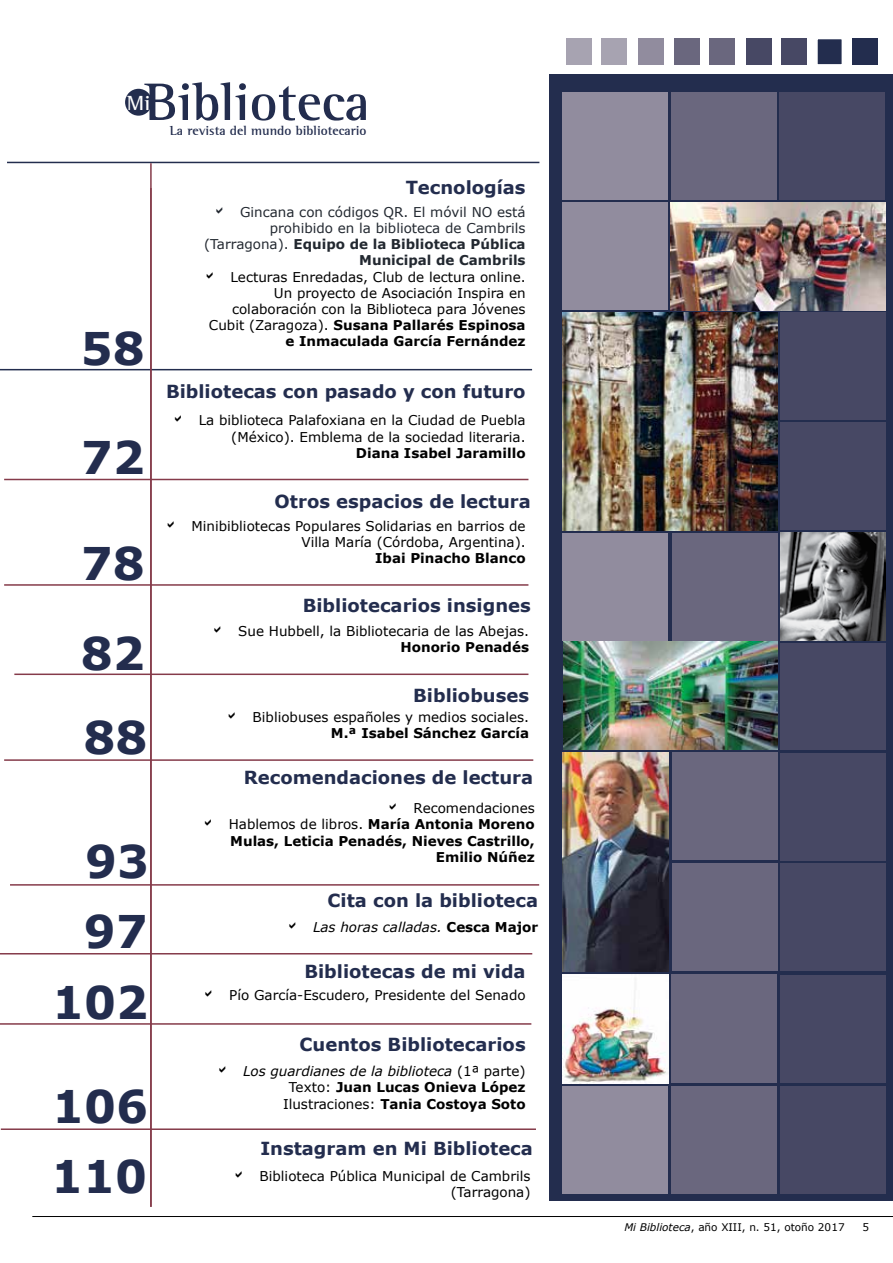
<style>
.page{position:relative;width:893px;height:1263px;background:#fff}
.page>*{position:absolute;margin:0;border:0;box-sizing:border-box;transform-origin:0 0}
.t1{font:700 54px "AT Rotis Semi Serif";color:#232d4e}
.t2{font:700 45px "Verdana";color:#232d4e}
.t3{font:700 21px "AT Rotis Semi Serif";color:#fff}
.t4{font:700 18px "Verdana";color:#232d4e}
.t5{font:13.5px/16.2px "Verdana";color:#000;text-align:right}
.t6{font:700 13.5px/16.2px "Verdana";color:#000;text-align:right}
.t7{font:13.5px/16.2px "Verdana";color:#222830;text-align:right}
.t8{font:700 13.5px "AT Rotis Semi Serif";color:#232d4e}
.t9{font:italic 13.5px "Verdana";color:#000}
.t10{font:10.5px "Verdana";color:#000}
.s1{font-weight:700}
.s2{font-weight:400}
.s3{font-weight:700;font-style:normal}
.s4{font-weight:400;font-style:italic}
.s5{font-style:italic}
</style>
<div class="page">
<hr style="left:32px;top:1216px;width:861px;height:1px;background:#000">
<hr style="left:7px;top:162px;width:532px;height:1px;background:#232d4e">
<hr style="left:0;top:369px;width:532px;height:1px;background:#232d4e">
<hr style="left:4px;top:479px;width:524px;height:1px;background:#853b4a">
<hr style="left:4px;top:584px;width:524px;height:2px;background:#853b4a">
<hr style="left:14px;top:673px;width:514px;height:2px;background:#853b4a">
<hr style="left:10px;top:884px;width:529px;height:2px;background:#853b4a">
<hr style="left:4px;top:759px;width:529px;height:2px;background:#853b4a">
<hr style="left:0;top:953px;width:532px;height:1px;background:#853b4a">
<hr style="left:0;top:1023px;width:531px;height:2px;background:#853b4a">
<hr style="left:1px;top:1128px;width:535px;height:2px;background:#853b4a">
<div style="left:550px;top:74px;width:343px;height:1127px;background:#232d4e"></div>
<svg style="left:562px;top:640px;width:215px;height:2px"></svg>
<img style="left:563px;top:642px;width:214px;height:107px">
<img style="left:671px;top:202px;width:215px;height:108px">
<svg style="left:125px;top:89px;width:27px;height:27px"></svg>
<div style="left:852px;top:39px;width:25px;height:26px;background:#232d4e"></div>
<div style="left:816px;top:38px;width:27px;height:28px;background:#232d4e;border:2px solid #fff"></div>
<div style="left:782px;top:39px;width:25px;height:26px;background:#474864"></div>
<div style="left:709px;top:39px;width:25px;height:26px;background:#6a677e"></div>
<div style="left:638px;top:39px;width:26px;height:26px;background:#918c9e"></div>
<div style="left:602px;top:39px;width:25px;height:26px;background:#a7a3b1"></div>
<div style="left:566px;top:39px;width:25px;height:26px;background:#a7a3b1"></div>
<div style="left:674px;top:39px;width:25px;height:26px;background:#6a677e"></div>
<div style="left:746px;top:39px;width:25px;height:26px;background:#474864"></div>
<hr style="left:150px;top:163px;width:2px;height:1044px;background:#853b4a">
<div style="left:562px;top:202px;width:106px;height:108px;background:#918c9e"></div>
<div style="left:562px;top:533px;width:106px;height:107px;background:#918c9e"></div>
<img style="left:562px;top:752px;width:106px;height:219px">
<div style="left:562px;top:1086px;width:106px;height:108px;background:#918c9e"></div>
<img style="left:562px;top:974px;width:106px;height:109px">
<div style="left:671px;top:92px;width:106px;height:108px;background:#6a677e"></div>
<div style="left:671px;top:533px;width:106px;height:107px;background:#6a677e"></div>
<div style="left:671px;top:1086px;width:106px;height:108px;background:#6a677e"></div>
<div style="left:672px;top:863px;width:105px;height:108px;background:#6a677e"></div>
<div style="left:671px;top:974px;width:106px;height:109px;background:#6a677e"></div>
<div style="left:672px;top:752px;width:105px;height:108px;background:#6a677e"></div>
<div style="left:780px;top:312px;width:106px;height:108px;background:#474864"></div>
<div style="left:779px;top:93px;width:106px;height:107px;background:#474864"></div>
<div style="left:780px;top:422px;width:106px;height:108px;background:#474864"></div>
<div style="left:780px;top:643px;width:106px;height:106px;background:#474864"></div>
<img style="left:780px;top:533px;width:106px;height:107px">
<div style="left:780px;top:1086px;width:106px;height:108px;background:#474864"></div>
<div style="left:780px;top:863px;width:106px;height:108px;background:#474864"></div>
<div style="left:780px;top:753px;width:106px;height:108px;background:#474864"></div>
<div style="left:780px;top:975px;width:106px;height:108px;background:#474864"></div>
<div style="left:562px;top:92px;width:106px;height:108px;background:#918c9e"></div>
<img style="left:562px;top:312px;width:215px;height:219px">
<h1 class="t1" style="left:144px;top:69px;width:227px">Biblioteca</h1>
<h3 class="t3" style="left:127px;top:90px;width:25px">Mi</h3>
<h2 class="t2" style="left:81px;top:317px;width:65px">58</h2>
<h2 class="t2" style="left:81px;top:426px;width:65px">72</h2>
<h2 class="t2" style="left:81px;top:532px;width:65px">78</h2>
<h2 class="t2" style="left:81px;top:621px;width:65px">82</h2>
<h2 class="t2" style="left:83px;top:706px;width:65px">88</h2>
<h2 class="t2" style="left:85px;top:830px;width:65px">93</h2>
<h2 class="t2" style="left:84px;top:899px;width:65px">97</h2>
<h2 class="t2" style="left:52px;top:970px;width:97px">102</h2>
<h2 class="t2" style="left:52px;top:1074px;width:97px">106</h2>
<h2 class="t2" style="left:51px;top:1145px;width:97px">110</h2>
<p class="t8" style="left:170px;top:122px;width:198px">La revista del mundo bibliotecario</p>
<h3 class="t4" style="left:406px;top:174px;width:121px">Tecnologías</h3>
<p class="t7" style="left:204px;top:204px;width:323px">Gincana con códigos QR. El móvil NO está prohibido en la biblioteca de Cambrils (Tarragona). <span class="s1">Equipo de la Biblioteca Pública Municipal de Cambrils</span></p>
<p class="t5" style="left:209px;top:268px;width:318px">Lecturas Enredadas, Club de lectura online.<br>Un proyecto de Asociación Inspira en colaboración con la Biblioteca para Jóvenes Cubit (Zaragoza). <span class="s1">Susana Pallarés Espinosa e Inmaculada García Fernández</span></p>
<h3 class="t4" style="left:166px;top:379px;width:361px">Bibliotecas con pasado y con futuro</h3>
<p class="t5" style="left:199px;top:412px;width:328px">La biblioteca Palafoxiana en la Ciudad de Puebla (México). Emblema de la sociedad literaria.</p>
<p class="t6" style="left:356px;top:444px;width:171px">Diana Isabel Jaramillo</p>
<h3 class="t4" style="left:275px;top:488px;width:258px">Otros espacios de lectura</h3>
<p class="t5" style="left:191px;top:518px;width:336px">Minibibliotecas Populares Solidarias en barrios de<br>Villa María (Córdoba, Argentina).</p>
<p class="t6" style="left:375px;top:550px;width:152px">Ibai Pinacho Blanco</p>
<h3 class="t4" style="left:303px;top:593px;width:230px">Bibliotecarios insignes</h3>
<p class="t5" style="left:238px;top:623px;width:292px">Sue Hubbell, la Bibliotecaria de las Abejas.</p>
<p class="t6" style="left:400px;top:639px;width:130px">Honorio Penadés</p>
<h3 class="t4" style="left:413px;top:682px;width:117px">Bibliobuses</h3>
<p class="t5" style="left:253px;top:709px;width:278px">Bibliobuses españoles y medios sociales.</p>
<p class="t6" style="left:331px;top:725px;width:200px">M.ª Isabel Sánchez García</p>
<h3 class="t4" style="left:244px;top:764px;width:291px">Recomendaciones de lectura</h3>
<p class="t6" style="left:229px;top:800px;width:307px"><span class="s2">Recomendaciones<br>Hablemos de libros.</span> María Antonia Moreno<br>Mulas, Leticia Penadés, Nieves Castrillo,<br>Emilio Núñez</p>
<h3 class="t4" style="left:328px;top:888px;width:212px">Cita con la biblioteca</h3>
<p class="t9" style="left:313px;top:917px;width:227px">Las horas calladas. <span class="s3">Cesca Major</span></p>
<h3 class="t4" style="left:304px;top:958px;width:223px">Bibliotecas de mi vida</h3>
<p class="t5" style="left:229px;top:987px;width:298px">Pío García-Escudero, Presidente del Senado</p>
<h3 class="t4" style="left:300px;top:1032px;width:228px">Cuentos Bibliotecarios</h3>
<p class="t6" style="left:243px;top:1063px;width:284px"><span class="s4">Los guardianes de la biblioteca</span> <span class="s2">(1ª parte)<br>Texto:</span> Juan Lucas Onieva López<br><span class="s2">Ilustraciones:</span> Tania Costoya Soto</p>
<h3 class="t4" style="left:260px;top:1136px;width:274px">Instagram en Mi Biblioteca</h3>
<p class="t5" style="left:260px;top:1168px;width:272px">Biblioteca Pública Municipal de Cambrils (Tarragona)</p>
<p class="t10" style="left:624px;top:1220px;width:222px"><span class="s5">Mi Biblioteca</span>, año XIII, n. 51, otoño 2017</p>
<p class="t10" style="left:863px;top:1220px;width:8px">5</p>
</div>
